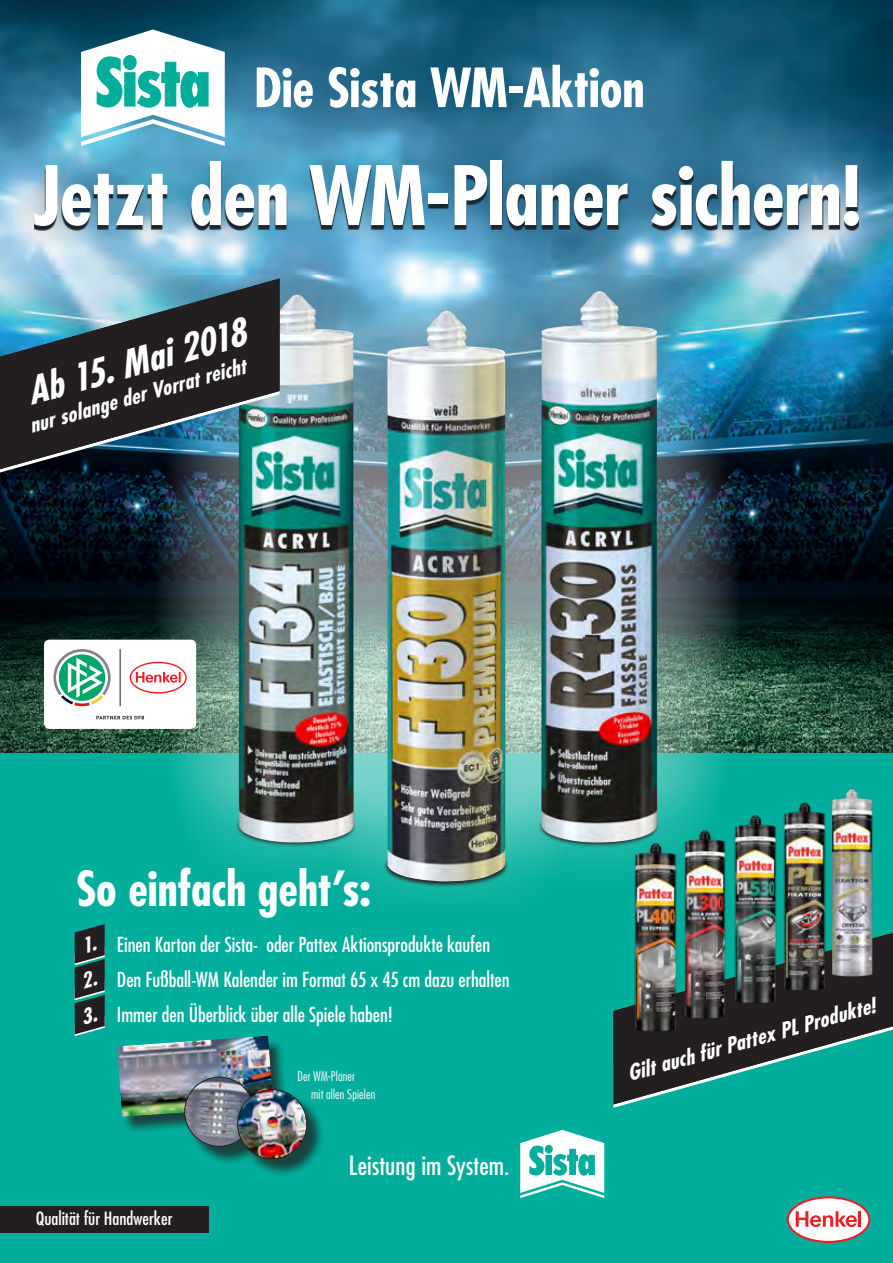
<style>
.page{position:relative;width:893px;height:1263px;background:#00ae9b}
.page>*{position:absolute;margin:0;border:0;box-sizing:border-box;transform-origin:0 0}
.t1{font:700 condensed 79.5px "Futura Std";letter-spacing:-.01em;color:#fff}
.t2{font:700 condensed 52.5px "Futura Std";letter-spacing:-.01em;color:#fff}
.t3{font:700 condensed 47.1px "Futura Std";color:#fff}
.t4{font:italic 700 condensed 36.75px "Futura Std";color:#fff}
.t5{font:condensed 25.8px "Futura Std";letter-spacing:.005em;color:#fff}
.t6{font:italic 700 condensed 21px "Futura Std";color:#fff}
.t7{font:condensed 20.1px "Futura Std";color:#fff}
.t8{font:condensed 17.85px "Futura Std";color:#fff}
.t9{font:300 condensed 13.05px "Futura Std";letter-spacing:.01em;color:#fff}
</style>
<div class="page">
<img style="left:0;top:0;width:893px;height:753px">
<svg style="left:298px;top:231px;width:297px;height:792px"></svg>
<img style="left:458px;top:231px;width:283px;height:757px;border-radius:50%">
<img style="left:154px;top:231px;width:284px;height:757px;border-radius:50%">
<svg style="left:787px;top:1196px;width:83px;height:47px"></svg>
<div style="left:789px;top:1198px;width:79px;height:43px;background:#fff;border-radius:50%"></div>
<hr style="left:858px;top:1211px;width:3px;height:16px;background:#ee1d23">
<svg style="left:796px;top:1211px;width:61px;height:16px"></svg>
<div style="left:0;top:1206px;width:208px;height:26px;background:#231f20"></div>
<div style="left:0;top:124px;width:893px;height:140px;background:#003d63;opacity:.8"></div>
<svg style="left:81px;top:29px;width:144px;height:117px"></svg>
<svg style="left:520px;top:1130px;width:84px;height:68px"></svg>
<svg style="left:538px;top:805px;width:122px;height:43px"></svg>
<img style="left:541px;top:282px;width:116px;height:561px">
<svg style="left:236px;top:805px;width:120px;height:42px"></svg>
<img style="left:239px;top:283px;width:115px;height:560px">
<svg style="left:383px;top:844px;width:126px;height:43px"></svg>
<img style="left:387px;top:299px;width:118px;height:583px">
<svg style="left:0;top:473px;width:280px;height:3px"></svg>
<div style="left:44px;top:639px;width:152px;height:90px;background:#fff;border-radius:3px"></div>
<hr style="left:120px;top:649px;width:1px;height:57px;background:#231f20">
<svg style="left:53px;top:649px;width:58px;height:57px"></svg>
<svg style="left:96px;top:716px;width:48px;height:3px"></svg>
<svg style="left:130px;top:662px;width:57px;height:31px"></svg>
<img style="left:0;top:279px;width:280px;height:194px">
<svg style="left:613px;top:933px;width:280px;height:171px;fill:#231f20"></svg>
<img style="left:782px;top:802px;width:48px;height:196px">
<img style="left:731px;top:815px;width:51px;height:196px">
<img style="left:681px;top:828px;width:50px;height:198px">
<img style="left:630px;top:840px;width:51px;height:199px">
<img style="left:832px;top:788px;width:50px;height:196px">
<div style="left:118px;top:1037px;width:171px;height:97px;background:#231f20;opacity:.75"></div>
<img style="left:117px;top:1035px;width:156px;height:82px">
<div style="left:187px;top:1079px;width:86px;height:86px;background:#231f20;opacity:.75"></div>
<img style="left:185px;top:1077px;width:69px;height:69px;border-radius:35px">
<div style="left:240px;top:1091px;width:85px;height:86px;background:#231f20;opacity:.75"></div>
<img style="left:238px;top:1089px;width:69px;height:69px;border-radius:35px">
<div style="left:237px;top:1089px;width:70px;height:70px;border:1px solid #231f20;border-radius:50%"></div>
<svg style="left:75px;top:924px;width:30px;height:112px;background:#283b3a"></svg>
<p class="t2" style="left:254px;top:55px;width:392px">Die Sista WM-Aktion</p>
<p class="t1" style="left:33px;top:146px;width:829px">Jetzt den WM-Planer sichern!</p>
<p class="t4" style="left:21px;top:371px;width:227px;rotate:-16deg">Ab 15. Mai 2018</p>
<p class="t6" style="left:26px;top:414px;width:225px;rotate:-16deg">nur solange der Vorrat reicht</p>
<p class="t3" style="left:76px;top:860px;width:296px">So einfach geht’s:</p>
<p class="t7" style="left:117px;top:932px;width:375px">Einen Karton der Sista- oder Pattex Aktionsprodukte kaufen</p>
<p class="t7" style="left:117px;top:967px;width:394px">Den Fußball-WM Kalender im Format 65 x 45 cm dazu erhalten</p>
<p class="t7" style="left:117px;top:1003px;width:277px">Immer den Überblick über alle Spiele haben!</p>
<p class="t9" style="left:298px;top:1069px;width:59px">Der WM-Planer</p>
<p class="t9" style="left:311px;top:1086px;width:66px">mit allen Spielen</p>
<p class="t8" style="left:36px;top:1208px;width:138px">Qualität für Handwerker</p>
<p class="t5" style="left:349px;top:1150px;width:162px">Leistung im System.</p>
<p class="t6" style="left:624px;top:1062px;width:258px;rotate:-16deg">Gilt auch für Pattex PL Produkte!</p>
</div>
